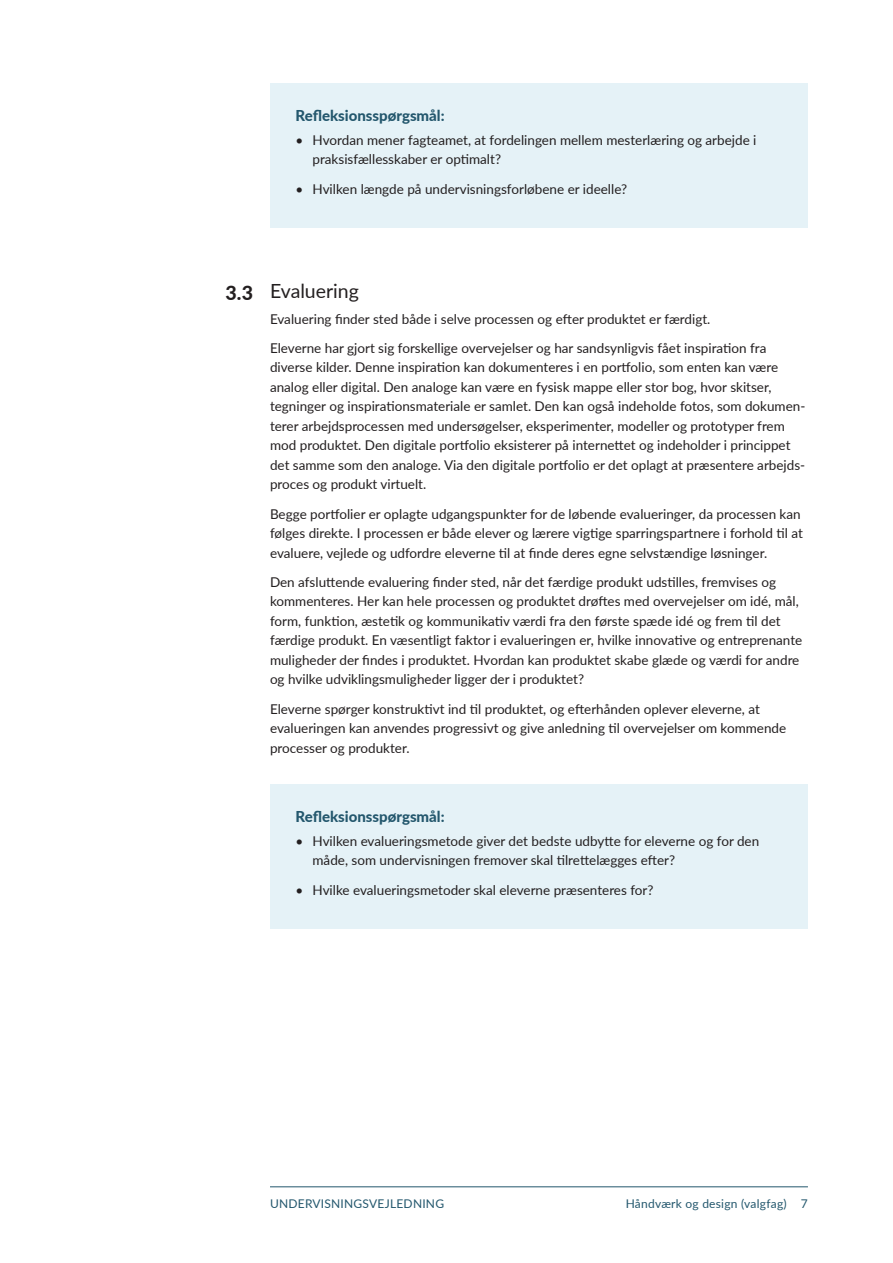
<style>
.page{position:relative;width:893px;height:1263px;background:#fff}
.page>*{position:absolute;margin:0;border:0;box-sizing:border-box;transform-origin:0 0}
._08_Mellemrubrik_13{font:19.5px "Lato";color:#231f20}
._08_mellemrubrik_nr{font:800 19.5px "Lato";color:#231f20}
._08_blå_mellemrubrik{font:800 15px "Lato";color:#23576d}
._04_Brødtekst_9_13{font:13.5px/19.5px "Lato";color:#231f20}
.t1{font:12px "Lato";letter-spacing:.02em;color:#23576d}
</style>
<div class="page">
<div style="left:270px;top:84px;width:538px;height:144px;background:#e5f2f7"></div>
<div style="left:270px;top:784px;width:538px;height:145px;background:#e5f2f7"></div>
<hr style="left:270px;top:1186px;width:538px;height:1px;background:#23576d">
<p class="_08_blå_mellemrubrik" style="left:296px;top:105px;width:151px">Refleksionsspørgsmål:</p>
<p class="_04_Brødtekst_9_13" style="left:313px;top:130px;width:445px;text-indent:-17px">• Hvordan mener fagteamet, at fordelingen mellem mesterlæring og arbejde i praksisfællesskaber er optimalt?</p>
<p class="_04_Brødtekst_9_13" style="left:296px;top:178px;width:333px">• Hvilken længde på undervisningsforløbene er ideelle?</p>
<p class="_08_mellemrubrik_nr" style="left:225px;top:279px;width:29px">3.3</p>
<p class="_08_Mellemrubrik_13" style="left:270px;top:277px;width:90px">Evaluering</p>
<p class="_04_Brødtekst_9_13" style="left:270px;top:308px;width:442px">Evaluering finder sted både i selve processen og efter produktet er færdigt.</p>
<p class="_04_Brødtekst_9_13" style="left:270px;top:338px;width:537px">Eleverne har gjort sig forskellige overvejelser og har sandsynligvis fået inspiration fra diverse kilder. Denne inspiration kan dokumenteres i en portfolio, som enten kan være analog eller digital. Den analoge kan være en fysisk mappe eller stor bog, hvor skitser, tegninger og inspirationsmateriale er samlet. Den kan også indeholde fotos, som dokumen&shy;terer arbejdsprocessen med undersøgelser, eksperimenter, modeller og prototyper frem mod produktet. Den digitale portfolio eksisterer på internettet og indeholder i princippet det samme som den analoge. Via den digitale portfolio er det oplagt at præsentere arbejds&shy;proces og produkt virtuelt.</p>
<p class="_04_Brødtekst_9_13" style="left:270px;top:503px;width:534px">Begge portfolier er oplagte udgangspunkter for de løbende evalueringer, da processen kan følges direkte. I processen er både elever og lærere vigtige sparringspartnere i forhold til at evaluere, vejlede og udfordre eleverne til at finde deres egne selvstændige løsninger.</p>
<p class="_04_Brødtekst_9_13" style="left:270px;top:572px;width:534px">Den afsluttende evaluering finder sted, når det færdige produkt udstilles, fremvises og kommenteres. Her kan hele processen og produktet drøftes med overvejelser om idé, mål, form, funktion, æstetik og kommunikativ værdi fra den første spæde idé og frem til det færdige produkt. En væsentligt faktor i evalueringen er, hvilke innovative og entreprenante muligheder der findes i produktet. Hvordan kan produktet skabe glæde og værdi for andre og hvilke udviklingsmuligheder ligger der i produktet?</p>
<p class="_04_Brødtekst_9_13" style="left:270px;top:698px;width:518px">Eleverne spørger konstruktivt ind til produktet, og efterhånden oplever eleverne, at evalueringen kan anvendes progressivt og give anledning til overvejelser om kommende processer og produkter.</p>
<p class="_08_blå_mellemrubrik" style="left:296px;top:805px;width:151px">Refleksionsspørgsmål:</p>
<p class="_04_Brødtekst_9_13" style="left:313px;top:831px;width:448px;text-indent:-17px">• Hvilken evalueringsmetode giver det bedste udbytte for eleverne og for den måde, som undervisningen fremover skal tilrettelægges efter?</p>
<p class="_04_Brødtekst_9_13" style="left:296px;top:879px;width:359px">• Hvilke evalueringsmetoder skal eleverne præsenteres for?</p>
<p class="t1" style="left:270px;top:1195px;width:176px">UNDERVISNINGSVEJLEDNING</p>
<p class="t1" style="left:626px;top:1195px;width:184px">Håndværk og design (valgfag) 7</p>
</div>
